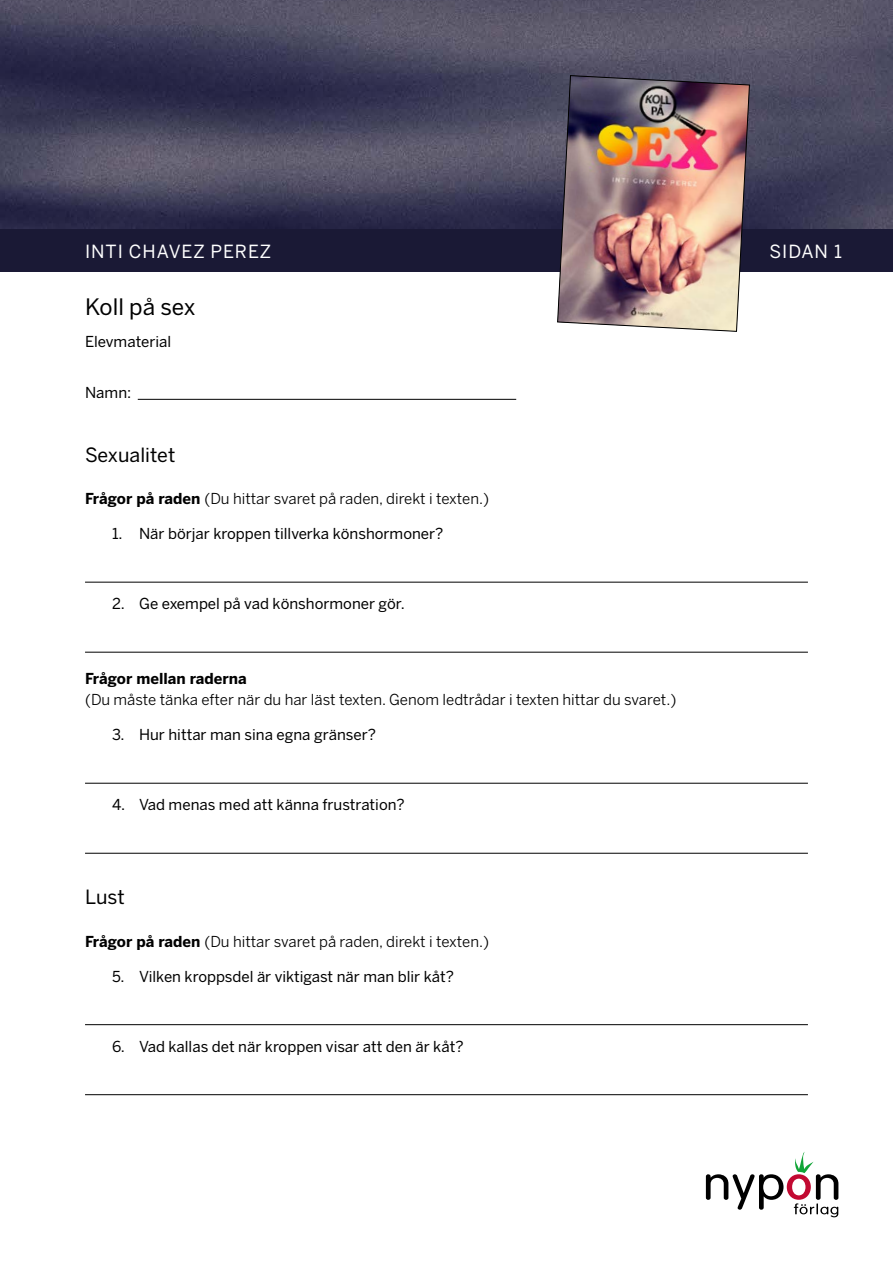
<style>
.page{position:relative;width:893px;height:1263px;background:#fff}
.page>*{position:absolute;margin:0;border:0;box-sizing:border-box;transform-origin:0 0}
.t1{font:semi-condensed 33.75px "Myriad Pro";color:#000}
.t2{font:22.5px "Benton Sans";letter-spacing:-.005em;color:#000}
.t3{font:19.5px "Benton Sans";color:#000}
.t4{font:18px "Benton Sans";letter-spacing:.05em;color:#fff}
.t5{font:15px "Benton Sans";color:#000}
.t6{font:15px "Benton Sans";color:#000}
.t7{font:700 15px "Benton Sans";color:#000}
.s1{font-weight:700}
</style>
<div class="page">
<img style="left:0;top:0;width:893px;height:230px">
<svg style="left:706px;top:1152px;width:132px;height:65px"></svg>
<div style="left:0;top:230px;width:893px;height:42px;background:#1a1935"></div>
<img style="left:557px;top:75px;width:193px;height:257px">
<hr style="left:138px;top:399px;width:378px;height:1px;background:#000">
<hr style="left:85px;top:582px;width:723px;height:1px;background:#000">
<hr style="left:85px;top:652px;width:723px;height:1px;background:#000">
<hr style="left:85px;top:783px;width:723px;height:1px;background:#000">
<hr style="left:85px;top:853px;width:723px;height:1px;background:#000">
<hr style="left:85px;top:1024px;width:723px;height:1px;background:#000">
<hr style="left:85px;top:1094px;width:723px;height:1px;background:#000">
<p class="t4" style="left:85px;top:241px;width:188px">INTI CHAVEZ PEREZ</p>
<p class="t4" style="left:769px;top:241px;width:74px">SIDAN 1</p>
<h2 class="t2" style="left:85px;top:294px;width:112px">Koll på sex</h2>
<p class="t5" style="left:85px;top:333px;width:88px">Elevmaterial</p>
<p class="t5" style="left:85px;top:384px;width:48px">Namn:</p>
<h3 class="t3" style="left:85px;top:443px;width:92px">Sexualitet</h3>
<p class="t6" style="left:85px;top:490px;width:406px"><span class="s1">Frågor på raden</span> (Du hittar svaret på raden, direkt i texten.)</p>
<p class="t5" style="left:112px;top:525px;width:333px">1. När börjar kroppen tillverka könshormoner?</p>
<p class="t5" style="left:112px;top:595px;width:294px">2. Ge exempel på vad könshormoner gör.</p>
<p class="t7" style="left:85px;top:670px;width:163px">Frågor mellan raderna</p>
<p class="t6" style="left:85px;top:691px;width:593px">(Du måste tänka efter när du har läst texten. Genom ledtrådar i texten hittar du svaret.)</p>
<p class="t5" style="left:112px;top:726px;width:265px">3. Hur hittar man sina egna gränser?</p>
<h1 class="t1" style="left:325px;top:683px;width:374px">och varför man njuter av sex.</h1>
<p class="t5" style="left:112px;top:796px;width:294px">4. Vad menas med att känna frustration?</p>
<h3 class="t3" style="left:85px;top:886px;width:41px">Lust</h3>
<p class="t6" style="left:85px;top:932px;width:406px"><span class="s1">Frågor på raden</span> (Du hittar svaret på raden, direkt i texten.)</p>
<p class="t5" style="left:112px;top:967px;width:344px">5. Vilken kroppsdel är viktigast när man blir kåt?</p>
<h1 class="t1" style="left:325px;top:919px;width:187px">hela poängen.</h1>
<p class="t5" style="left:112px;top:1037px;width:353px">6. Vad kallas det när kroppen visar att den är kåt?</p>
</div>
